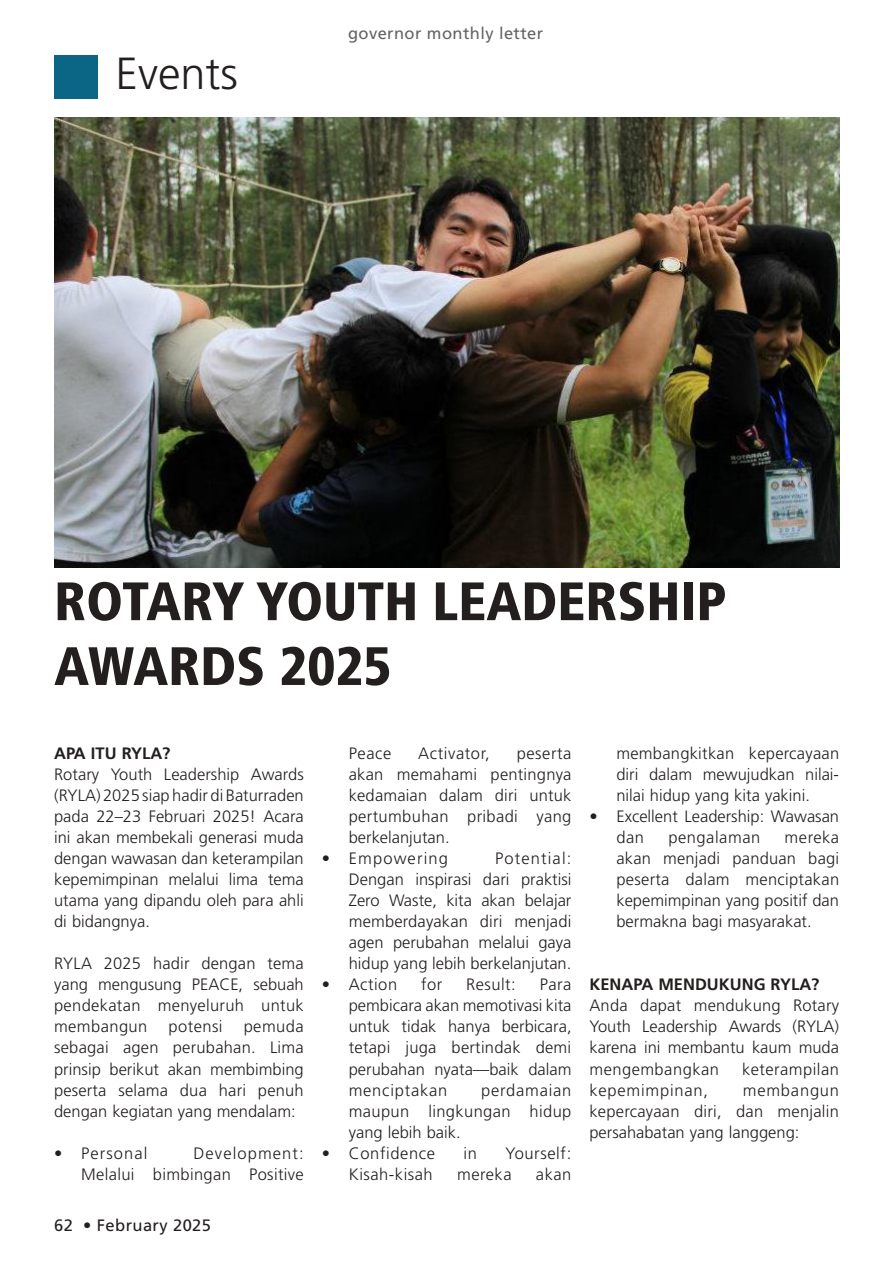
<style>
.page{position:relative;width:893px;height:1263px;background:#fff}
.page>*{position:absolute;margin:0;border:0;box-sizing:border-box;transform-origin:0 0}
.t1{font:900 condensed 54px/64.8px "Frutiger LT Std";color:#241f1f}
.t2{font:300 45px "Frutiger LT Std";color:#241f1f}
.t3{font:300 16.5px/21px "Frutiger LT Std";color:#241f1f;text-align:justify}
.t4{font:300 16.5px/21px "Frutiger LT Std";letter-spacing:.02em;color:#241f1f;text-align:right}
.t5{font:300 16.5px "Frutiger LT Std";letter-spacing:.03em;color:#241f1f}
.t6{font:700 16.5px "Frutiger LT Std";color:#241f1f}
.t7{font:16.5px "Frutiger LT Std";letter-spacing:.025em;color:#656365}
.t8{font:300 16.5px "Frutiger LT Std";letter-spacing:.04em;color:#241f1f}
.t9{font:16.5px "Frutiger LT Std";letter-spacing:.025em;color:#241f1f}
.t10{font:300 16.5px "Frutiger LT Std";letter-spacing:.05em;color:#241f1f}
.t11{font:300 16.5px "Frutiger LT Std";letter-spacing:.07em;color:#241f1f}
.t12{font:300 16.5px "Frutiger LT Std";letter-spacing:.035em;color:#241f1f}
.t13{font:300 16.5px "Frutiger LT Std";letter-spacing:.065em;color:#241f1f}
.t14{font:300 16.5px "Frutiger LT Std";letter-spacing:.025em;color:#241f1f}
</style>
<div class="page">
<div style="left:54px;top:55px;width:44px;height:43px;background:#0b6584"></div>
<img style="left:55px;top:117px;width:785px;height:450px">
<h2 class="t2" style="left:116px;top:48px;width:124px">Events</h2>
<p class="t7" style="left:348px;top:24px;width:197px">governor monthly letter</p>
<h1 class="t1" style="left:54px;top:569px;width:674px">ROTARY YOUTH LEADERSHIP<br>AWARDS 2025</h1>
<p class="t6" style="left:54px;top:744px;width:118px">APA ITU RYLA?</p>
<p class="t3" style="left:54px;top:764px;width:251px">Rotary Youth Leadership Awards (RYLA) 2025 siap hadir di Baturraden pada 22–23 Februari 2025! Acara ini akan membekali generasi muda dengan wawasan dan keterampilan kepemimpinan melalui lima tema utama yang dipandu oleh para ahli di bidangnya.</p>
<p class="t3" style="left:54px;top:953px;width:251px">RYLA 2025 hadir dengan tema yang mengusung PEACE, sebuah pendekatan menyeluruh untuk membangun</p>
<p class="t3" style="left:54px;top:1016px;width:251px;text-indent:190px">pemuda sebagai agen perubahan. Lima prinsip berikut akan membimbing peserta selama dua hari penuh dengan kegiatan yang mendalam:</p>
<p class="t13" style="left:54px;top:1143px;width:95px">• Personal</p>
<p class="t14" style="left:169px;top:1017px;width:55px">potensi</p>
<p class="t4" style="left:81px;top:1142px;width:224px">Development:<br>Melalui bimbingan Positive</p>
<p class="t9" style="left:54px;top:1215px;width:158px">62 • February 2025</p>
<p class="t3" style="left:349px;top:743px;width:44px">Peace</p>
<p class="t12" style="left:418px;top:744px;width:73px">Activator,</p>
<p class="t3" style="left:349px;top:743px;width:224px;text-indent:168px">peserta akan memahami pentingnya kedamaian dalam diri untuk pertumbuhan pribadi yang berkelanjutan.</p>
<p class="t11" style="left:322px;top:849px;width:128px">• Empowering</p>
<p class="t3" style="left:349px;top:848px;width:224px;text-indent:146px">Potential:<br>Dengan inspirasi dari praktisi Zero Waste, kita akan belajar memberdayakan diri menjadi agen perubahan melalui gaya hidup yang lebih berkelanjutan.</p>
<p class="t3" style="left:322px;top:974px;width:77px">• Action</p>
<p class="t3" style="left:421px;top:974px;width:23px">for</p>
<p class="t3" style="left:466px;top:974px;width:51px">Result:</p>
<p class="t3" style="left:349px;top:974px;width:224px;text-indent:191px">Para pembicara akan memotivasi kita untuk tidak hanya berbicara, tetapi juga bertindak demi perubahan nyata—baik dalam menciptakan</p>
<p class="t3" style="left:349px;top:1079px;width:224px;text-indent:132px">perdamaian maupun lingkungan hidup yang lebih baik.</p>
<p class="t8" style="left:322px;top:1143px;width:115px">• Confidence</p>
<p class="t3" style="left:464px;top:1142px;width:15px">in</p>
<p class="t8" style="left:505px;top:1143px;width:67px">Yourself:</p>
<p class="t5" style="left:349px;top:1164px;width:86px">Kisah-kisah</p>
<p class="t3" style="left:457px;top:1163px;width:56px">mereka</p>
<p class="t3" style="left:536px;top:1163px;width:37px">akan</p>
<p class="t3" style="left:616px;top:743px;width:224px">membangkitkan kepercayaan diri dalam mewujudkan nilai&shy;nilai hidup yang kita yakini.</p>
<p class="t3" style="left:616px;top:806px;width:224px;text-indent:-27px">• Excellent Leadership: Wawasan dan</p>
<p class="t3" style="left:616px;top:827px;width:224px;text-indent:168px">mereka akan menjadi panduan bagi peserta dalam menciptakan kepemimpinan yang positif dan bermakna bagi masyarakat.</p>
<p class="t5" style="left:668px;top:828px;width:93px">pengalaman</p>
<p class="t6" style="left:589px;top:975px;width:232px">KENAPA MENDUKUNG RYLA?</p>
<p class="t3" style="left:589px;top:995px;width:251px">Anda dapat mendukung Rotary Youth Leadership Awards (RYLA) karena ini membantu kaum muda mengembangkan</p>
<p class="t5" style="left:742px;top:1059px;width:98px">keterampilan</p>
<p class="t3" style="left:589px;top:1079px;width:251px;text-indent:153px">membangun kepercayaan diri, dan menjalin persahabatan yang langgeng:</p>
<p class="t10" style="left:589px;top:1080px;width:120px">kepemimpinan,</p>
</div>
